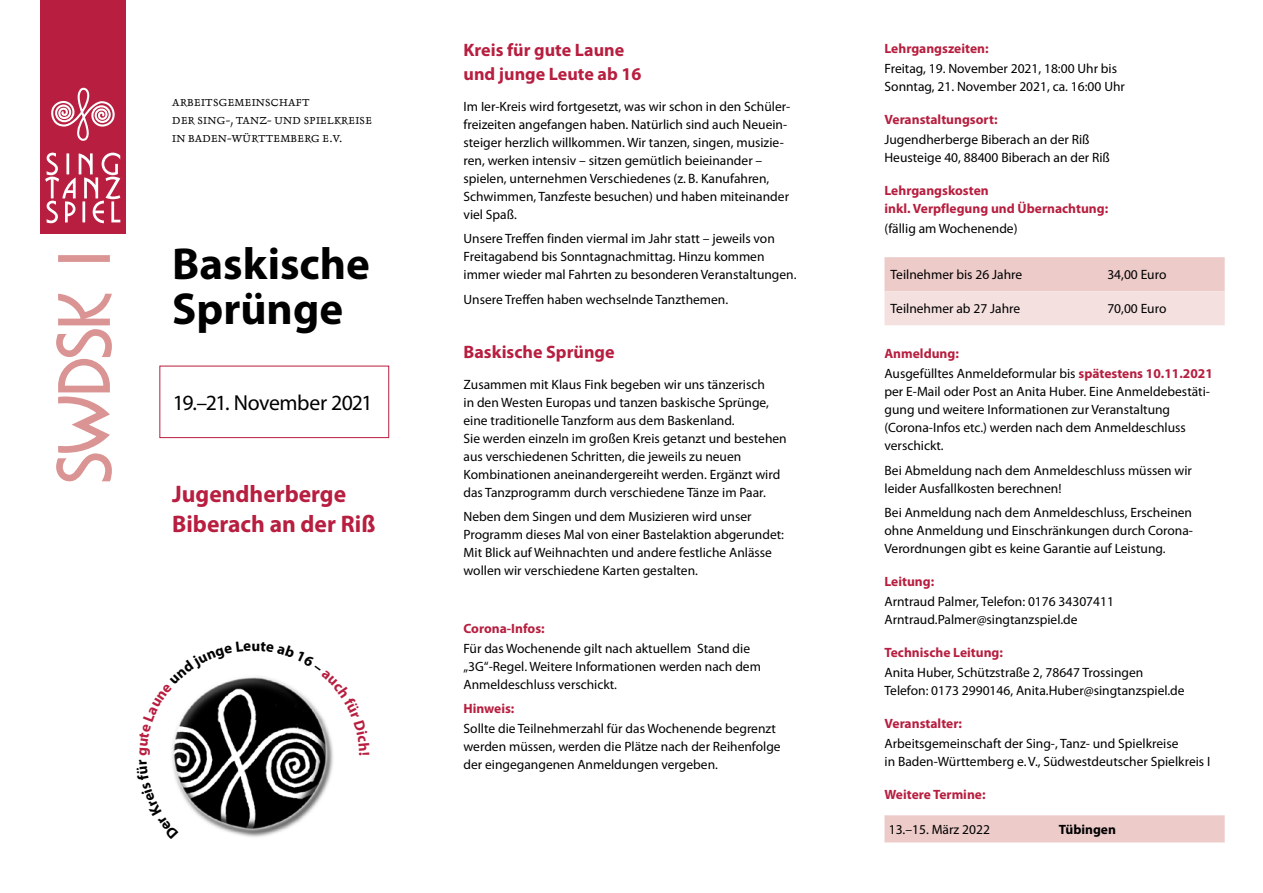
<style>
.page{position:relative;width:1263px;height:893px;background:#fff}
.page>*{position:absolute;margin:0;border:0;box-sizing:border-box;transform-origin:0 0}
.t1{font:700 45px/45px "Myriad Pro";color:#000}
.t2{font:700 24px/30px "Myriad Pro";color:#b71e3f}
.t3{font:21.75px "Myriad Pro";letter-spacing:-.03em;color:#000}
.t4{font:700 18px/24px "Myriad Pro";color:#b71e3f}
.t5{font:13.5px/18px "Myriad Pro";color:#000}
.t6{font:700 13.5px/18px "Myriad Pro";color:#b71e3f}
.t7{font:13.5px/18px "Delphin LT Std 1";letter-spacing:.02em;color:#000}
.t8{font:700 13.5px "Myriad Pro";color:#000}
.s1{font-weight:400;color:#000}
</style>
<div class="page">
<div style="left:159px;top:366px;width:230px;height:72px;border:1px solid #b71e3f"></div>
<div style="left:40px;top:0;width:85px;height:234px;background:#b71e3f"></div>
<svg style="left:51px;top:88px;width:64px;height:53px"></svg>
<svg style="left:45px;top:153px;width:75px;height:71px"></svg>
<svg style="left:56px;top:255px;width:56px;height:226px"></svg>
<svg style="left:884px;top:257px;width:341px;height:68px;background:#f0d5d3"></svg>
<div style="left:884px;top:815px;width:341px;height:27px;background:#eccbc9"></div>
<svg style="left:172px;top:677px;width:161px;height:160px"></svg>
<p class="t7" style="left:172px;top:93px;width:201px">ARBEITSGEMEINSCHAFT<br>DER SING-, TANZ- UND SPIELKREISE<br>IN BADEN-WÜRTTEMBERG E.V.</p>
<h1 class="t1" style="left:172px;top:240px;width:199px">Baskische<br>Sprünge</h1>
<h3 class="t3" style="left:173px;top:389px;width:201px">19.–21. November 2021</h3>
<h2 class="t2" style="left:172px;top:478px;width:205px">Jugendherberge<br>Biberach an der Riß</h2>
<h3 class="t4" style="left:463px;top:37px;width:179px">Kreis für gute Laune und junge Leute ab 16</h3>
<p class="t5" style="left:463px;top:97px;width:328px">Im Ier-Kreis wird fortgesetzt, was wir schon in den Schüler&shy;freizeiten angefangen haben. Natürlich sind auch Neuein&shy;steiger herzlich willkommen. Wir tanzen, singen, musizie&shy;ren, werken intensiv – sitzen gemütlich beieinander – spielen, unternehmen Verschiedenes (z. B. Kanufahren, Schwimmen, Tanzfeste besuchen) und haben miteinander viel Spaß.</p>
<p class="t5" style="left:463px;top:229px;width:335px">Unsere Treffen finden viermal im Jahr statt – jeweils von<br>Freitagabend bis Sonntagnachmittag. Hinzu kommen immer wieder mal Fahrten zu besonderen Veranstaltungen.</p>
<p class="t5" style="left:463px;top:290px;width:266px">Unsere Treffen haben wechselnde Tanzthemen.</p>
<h3 class="t4" style="left:463px;top:340px;width:153px">Baskische Sprünge</h3>
<p class="t5" style="left:463px;top:375px;width:325px">Zusammen mit Klaus Fink begeben wir uns tänzerisch<br>in den Westen Europas und tanzen baskische Sprünge, eine traditionelle Tanzform aus dem Baskenland.<br>Sie werden einzeln im großen Kreis getanzt und bestehen aus verschiedenen Schritten, die jeweils zu neuen Kombinationen aneinandergereiht werden. Ergänzt wird das Tanzprogramm durch verschiedene Tänze im Paar.</p>
<p class="t5" style="left:463px;top:508px;width:322px">Neben dem Singen und dem Musizieren wird unser Programm dieses Mal von einer Bastelaktion abgerundet:<br>Mit Blick auf Weihnachten und andere festliche Anlässe wollen wir verschiedene Karten gestalten.</p>
<p class="t6" style="left:463px;top:619px;width:83px">Corona-Infos:</p>
<p class="t5" style="left:463px;top:639px;width:299px">Für das Wochenende gilt nach aktuellem Stand die „3G“-Regel. Weitere Informationen werden nach dem<br>Anmeldeschluss verschickt.</p>
<p class="t6" style="left:463px;top:699px;width:52px">Hinweis:</p>
<p class="t5" style="left:463px;top:720px;width:319px">Sollte die Teilnehmerzahl für das Wochenende begrenzt werden müssen, werden die Plätze nach der Reihenfolge der eingegangenen Anmeldungen vergeben.</p>
<p class="t6" style="left:884px;top:39px;width:106px">Lehrgangszeiten:</p>
<p class="t5" style="left:884px;top:59px;width:242px">Freitag, 19. November 2021, 18:00 Uhr bis<br>Sonntag, 21. November 2021, ca. 16:00 Uhr</p>
<p class="t6" style="left:884px;top:110px;width:114px">Veranstaltungsort:</p>
<p class="t5" style="left:884px;top:130px;width:227px">Jugendherberge Biberach an der Riß<br>Heusteige 40, 88400 Biberach an der Riß</p>
<p class="t6" style="left:884px;top:181px;width:225px">Lehrgangskosten<br>inkl. Verpflegung und Übernachtung:</p>
<p class="t5" style="left:884px;top:219px;width:135px">(fällig am Wochenende)</p>
<p class="t5" style="left:890px;top:265px;width:133px">Teilnehmer bis 26 Jahre</p>
<p class="t5" style="left:1107px;top:265px;width:61px">34,00 Euro</p>
<p class="t5" style="left:890px;top:300px;width:131px">Teilnehmer ab 27 Jahre</p>
<p class="t5" style="left:1107px;top:300px;width:61px">70,00 Euro</p>
<p class="t6" style="left:884px;top:343px;width:330px;line-height:20.1px">Anmeldung:<br><span class="s1">Ausgefülltes Anmeldeformular bis</span> spätestens 10.11.2021</p>
<p class="t5" style="left:884px;top:382px;width:327px">per E-Mail oder Post an Anita Huber. Eine Anmeldebestäti&shy;gung und weitere Informationen zur Veranstaltung (Corona-Infos etc.) werden nach dem Anmeldeschluss verschickt.</p>
<p class="t5" style="left:884px;top:461px;width:309px">Bei Abmeldung nach dem Anmeldeschluss müssen wir leider Ausfallkosten berechnen!</p>
<p class="t5" style="left:884px;top:503px;width:310px;text-align:justify">Bei Anmeldung nach dem Anmeldeschluss, Erscheinen ohne Anmeldung und Einschränkungen durch Corona-Verordnungen gibt es keine Garantie auf Leistung.</p>
<p class="t6" style="left:884px;top:572px;width:51px">Leitung:</p>
<p class="t5" style="left:884px;top:592px;width:231px">Arntraud Palmer, Telefon: 0176 34307411<br>Arntraud.Palmer@singtanzspiel.de</p>
<p class="t6" style="left:884px;top:643px;width:120px">Technische Leitung:</p>
<p class="t5" style="left:884px;top:663px;width:302px">Anita Huber, Schützstraße 2, 78647 Trossingen<br>Telefon: 0173 2990146, Anita.Huber@singtanzspiel.de</p>
<p class="t6" style="left:884px;top:714px;width:79px">Veranstalter:</p>
<p class="t5" style="left:884px;top:734px;width:327px">Arbeitsgemeinschaft der Sing-, Tanz- und Spielkreise<br>in Baden-Württemberg e.V., Südwestdeutscher Spielkreis I</p>
<p class="t6" style="left:884px;top:785px;width:103px">Weitere Termine:</p>
<p class="t5" style="left:889px;top:820px;width:103px">13.–15. März 2022</p>
<p class="t8" style="left:1059px;top:821px;width:59px">Tübingen</p>
</div>
